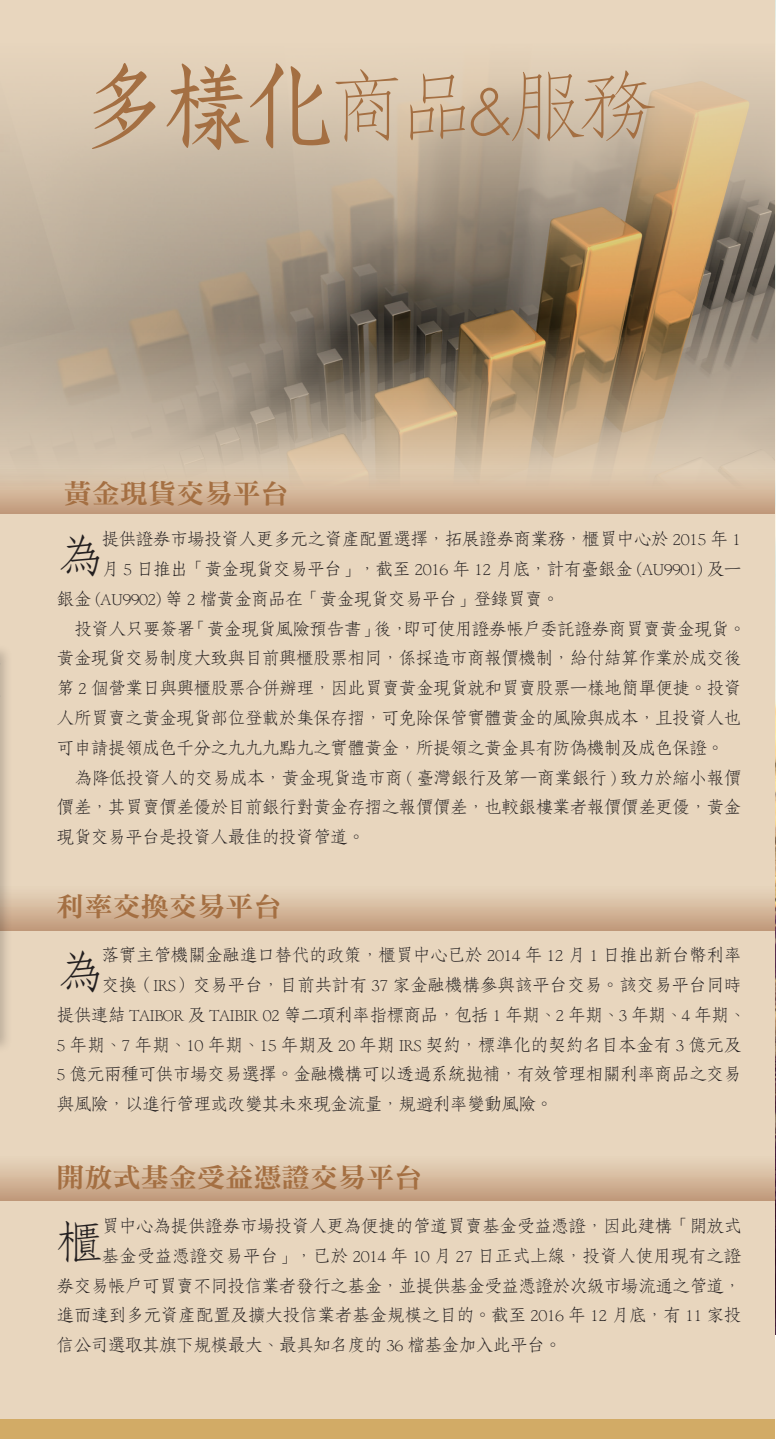
<style>
.page{position:relative;width:776px;height:1439px;background:#fff}
.page>*{position:absolute;margin:0;border:0;box-sizing:border-box;transform-origin:0 0}
.內文{font:77.17px "DF Fang Song Std W2";color:#a46f42}
.內文-2{font:45.68px "DF Fang Song Std W4";color:#231f20;scale:1.05 1}
.內文-3{font:26.95px "DF Ming Std W9";letter-spacing:-.005em;color:#a46f42;scale:1.05 1}
.內文-4{font:17.5px/29.8px "DF Fang Song Std W4";letter-spacing:-.07em;color:#231f20;scale:1.05 1}
.內文-5{font:17.5px "DF Fang Song Std W4";letter-spacing:-.045em;color:#231f20;scale:1.05 1}
.內文-6{font:17.5px "DF Fang Song Std W4";letter-spacing:-.05em;color:#231f20;scale:1.05 1}
.內文-7{font:17.5px "DF Fang Song Std W4";letter-spacing:-.04em;color:#231f20;scale:1.05 1}
.s1{font-family:"DF Fang Song Std W6";font-size:92.58px}
.s2{font-family:"Futura Std";font-weight:300;font-size:61.77px}
</style>
<div class="page">
<img style="left:774px;top:0;width:1px;height:1334px">
<div style="left:0;top:0;width:774px;height:1439px;background:#e8d6be"></div>
<img style="left:0;top:72px;width:774px;height:442px">
<div style="left:0;top:643px;width:13px;height:411px;background:#231f20;opacity:.22"></div>
<div style="left:0;top:467px;width:774px;height:46px;background:linear-gradient(to bottom,#e1d1b9,#c69f81)"></div>
<div style="left:0;top:884px;width:774px;height:46px;background:linear-gradient(to bottom,#eadac2,#c39c7e)"></div>
<div style="left:0;top:1153px;width:774px;height:47px;background:linear-gradient(to bottom,#ebdbc4,#c29b7c)"></div>
<div style="left:0;top:134px;width:10px;height:17px;background:#d2c1ab"></div>
<div style="left:0;top:1419px;width:774px;height:20px;background:#d2ab66"></div>
<p class="內文" style="left:75px;top:64px;width:583px"><span class="s1">多樣化</span>商品<span class="s2">&amp;</span>服務</p>
<p class="內文-3" style="left:63px;top:478px;width:216px">黃金現貨交易平台</p>
<p class="內文-2" style="left:56px;top:530px;width:47px">為</p>
<p class="內文-4" style="left:101px;top:524px;width:611px">提供證券市場投資人更多元之資產配置選擇，拓展證券商業務，櫃買中心於 2015 年 1</p>
<p class="內文-4" style="left:101px;top:554px;width:611px">月 5 日推出「黃金現貨交易平台」，截至 2016 年 12 月底，計有臺銀金 (AU9901) 及一</p>
<p class="內文-4" style="left:56px;top:583px;width:481px">銀金 (AU9902) 等 2 檔黃金商品在「黃金現貨交易平台」登錄買賣。</p>
<p class="內文-4" style="left:56px;top:613px;width:658px;text-indent:18px">投資人只要簽署「黃金現貨風險預告書」後，即可使用證券帳戶委託證券商買賣黃金現貨。黃金現貨交易制度大致與目前興櫃股票相同，係採造市商報價機制，給付結算作業於成交後第 2 個營業日與興櫃股票合併辦理，因此買賣黃金現貨就和買賣股票一樣地簡單便捷。投資人所買賣之黃金現貨部位登載於集保存摺，可免除保管實體黃金的風險與成本，且投資人也可申請提領成色千分之九九九點九之實體黃金，所提領之黃金具有防偽機制及成色保證。</p>
<p class="內文-4" style="left:56px;top:762px;width:654px;text-align:justify;text-indent:18px">為降低投資人的交易成本，黃金現貨造市商 ( 臺灣銀行及第一商業銀行 ) 致力於縮小報價價差，其買賣價差優於目前銀行對黃金存摺之報價價差，也較銀樓業者報價價差更優，黃金現貨交易平台是投資人最佳的投資管道。</p>
<p class="內文-3" style="left:56px;top:892px;width:216px">利率交換交易平台</p>
<p class="內文-2" style="left:56px;top:946px;width:47px">為</p>
<p class="內文-4" style="left:101px;top:940px;width:611px">落實主管機關金融進口替代的政策，櫃買中心已於 2014 年 12 月 1 日推出新台幣利率</p>
<p class="內文-6" style="left:101px;top:975px;width:611px">交換（IRS）交易平台，目前共計有 37 家金融機構參與該平台交易。該交易平台同時</p>
<p class="內文-4" style="left:56px;top:999px;width:658px">提供連結 TAIBOR 及 TAIBIR 02 等二項利率指標商品，包括 1 年期、2 年期、3 年期、4 年期、</p>
<p class="內文-5" style="left:56px;top:1035px;width:654px">5 年期、7 年期、10 年期、15 年期及 20 年期 IRS 契約，標準化的契約名目本金有 3 億元及</p>
<p class="內文-4" style="left:56px;top:1059px;width:654px">5 億元兩種可供市場交易選擇。金融機構可以透過系統拋補，有效管理相關利率商品之交易</p>
<p class="內文-4" style="left:56px;top:1088px;width:475px">與風險，以進行管理或改變其未來現金流量，規避利率變動風險。</p>
<p class="內文-3" style="left:56px;top:1162px;width:350px">開放式基金受益憑證交易平台</p>
<p class="內文-2" style="left:56px;top:1217px;width:47px">櫃</p>
<p class="內文-4" style="left:101px;top:1210px;width:611px">買中心為提供證券市場投資人更為便捷的管道買賣基金受益憑證，因此建構「開放式</p>
<p class="內文-7" style="left:101px;top:1246px;width:611px">基金受益憑證交易平台」，已於 2014 年 10 月 27 日正式上線，投資人使用現有之證</p>
<p class="內文-4" style="left:56px;top:1270px;width:654px">券交易帳戶可買賣不同投信業者發行之基金，並提供基金受益憑證於次級市場流通之管道，</p>
<p class="內文-4" style="left:56px;top:1300px;width:654px">進而達到多元資產配置及擴大投信業者基金規模之目的。截至 2016 年 12 月底，有 11 家投</p>
<p class="內文-4" style="left:56px;top:1329px;width:483px">信公司選取其旗下規模最大、最具知名度的 36 檔基金加入此平台。</p>
</div>
